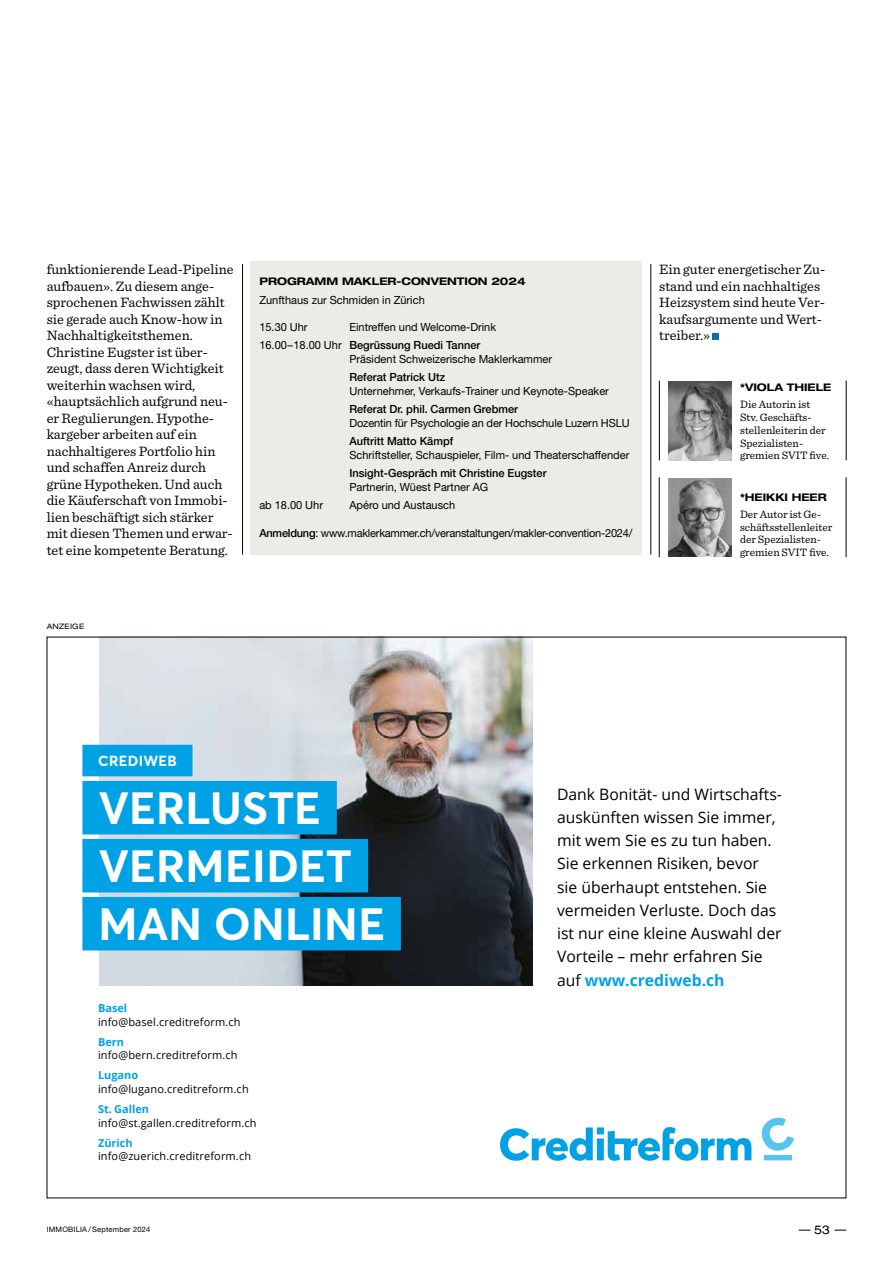
<style>
.page{position:relative;width:893px;height:1263px;background:#fff}
.page>*{position:absolute;margin:0;border:0;box-sizing:border-box;transform-origin:0 0}
.t1{font:700 44.55px/58.1px "Averta";letter-spacing:.005em;color:#fff}
.t2{font:15.75px/23.2px "Open Sans";color:#000}
.t3{font:700 14.55px "Averta";letter-spacing:.02em;color:#fff}
.t4{font:14.25px/16.5px "Sentinel";color:#000}
.t5{font:expanded 12px "Helvetica Neue LT Std";color:#000}
.t6{font:11.25px/18.1px "Helvetica Neue LT Std";color:#000}
.t7{font:11.25px/12.8px "Sentinel";color:#000}
.t8{font:500 11.25px "Helvetica Neue LT Std";color:#000}
.t9{font:11.25px "Helvetica Neue LT Std";letter-spacing:-.02em;color:#000}
.t10{font:10.95px "Open Sans";letter-spacing:.01em;color:#000}
.t11{font:700 10.95px "Open Sans";color:#00a1e5}
.t12{font:700 expanded 10.5px "Helvetica Neue LT Std";color:#000}
.t13{font:7.5px "Helvetica Neue LT Std";letter-spacing:.025em;color:#000}
.t14{font:expanded 7.5px "Helvetica Neue LT Std";letter-spacing:.025em;color:#000}
.s1{font-weight:500}
.s2{font-weight:700;color:#00a1e5}
</style>
<div class="page">
<svg style="left:834px;top:1230px;width:12px;height:1px"></svg>
<hr style="left:650px;top:264px;width:1px;height:290px;background:#000">
<hr style="left:242px;top:264px;width:1px;height:291px;background:#000">
<svg style="left:713px;top:334px;width:6px;height:6px"></svg>
<hr style="left:659px;top:477px;width:1px;height:80px;background:#000">
<hr style="left:846px;top:477px;width:1px;height:80px;background:#000">
<img style="left:668px;top:478px;width:64px;height:79px">
<hr style="left:659px;top:381px;width:1px;height:79px;background:#000">
<hr style="left:846px;top:381px;width:1px;height:79px;background:#000">
<img style="left:668px;top:381px;width:64px;height:79px">
<div style="left:251px;top:261px;width:391px;height:293px;background:#edebe6"></div>
<img style="left:99px;top:639px;width:433px;height:346px">
<div style="left:82px;top:745px;width:111px;height:31px;background:#00a1e5"></div>
<div style="left:82px;top:781px;width:255px;height:53px;background:#00a1e5"></div>
<div style="left:82px;top:839px;width:286px;height:53px;background:#00a1e5"></div>
<div style="left:82px;top:897px;width:319px;height:53px;background:#00a1e5"></div>
<svg style="left:761px;top:1118px;width:33px;height:42px"></svg>
<svg style="left:500px;top:1127px;width:251px;height:34px"></svg>
<p class="t4" style="left:47px;top:260px;width:188px">funktionierende Lead-Pipeline aufbauen». Zu diesem ange&shy;sprochenen Fachwissen zählt sie gerade auch Know-how in<br>Nachhaltigkeitsthemen.<br>Christine Eugster ist über&shy;zeugt, dass deren Wichtigkeit weiterhin wachsen wird, «hauptsächlich aufgrund neu&shy;er Regulierungen. Hypothe&shy;kargeber arbeiten auf ein nachhaltigeres Portfolio hin und schaffen Anreiz durch grüne Hypotheken. Und auch die Käuferschaft von Immobi&shy;lien beschäftigt sich stärker mit diesen Themen und erwar&shy;tet eine kompetente Beratung.</p>
<p class="t4" style="left:659px;top:260px;width:168px">Ein guter energetischer Zu&shy;stand und ein nachhaltiges<br>Heizsystem sind heute Ver&shy;kaufsargumente und Wert&shy;treiber.»</p>
<p class="t12" style="left:259px;top:275px;width:268px">PROGRAMM MAKLER-CONVENTION 2024</p>
<p class="t6" style="left:259px;top:290px;width:167px">Zunfthaus zur Schmiden in Zürich</p>
<p class="t6" style="left:259px;top:318px;width:50px">15.30 Uhr</p>
<p class="t6" style="left:259px;top:318px;width:238px;text-indent:90px">Eintreffen und Welcome-Drink<br>16.00–18.00 Uhr <span class="s1">Begrüssung Ruedi Tanner</span></p>
<p class="t6" style="left:349px;top:350px;width:204px">Präsident Schweizerische Maklerkammer</p>
<p class="t8" style="left:349px;top:371px;width:97px">Referat Patrick Utz</p>
<p class="t6" style="left:349px;top:382px;width:261px">Unternehmer, Verkaufs-Trainer und Keynote-Speaker</p>
<p class="t8" style="left:349px;top:403px;width:170px">Referat Dr. phil. Carmen Grebmer</p>
<p class="t6" style="left:349px;top:414px;width:282px">Dozentin für Psychologie an der Hochschule Luzern HSLU</p>
<p class="t8" style="left:349px;top:435px;width:105px">Auftritt Matto Kämpf</p>
<p class="t6" style="left:349px;top:446px;width:281px">Schriftsteller, Schauspieler, Film- und Theaterschaffender</p>
<p class="t8" style="left:349px;top:467px;width:199px">Insight-Gespräch mit Christine Eugster</p>
<p class="t6" style="left:349px;top:478px;width:140px">Partnerin, Wüest Partner AG</p>
<p class="t6" style="left:259px;top:496px;width:65px">ab 18.00 Uhr</p>
<p class="t6" style="left:349px;top:496px;width:107px">Apéro und Austausch</p>
<p class="t9" style="left:259px;top:526px;width:375px"><span class="s1">Anmeldung</span>: www.maklerkammer.ch/veranstaltungen/makler-convention-2024/</p>
<p class="t12" style="left:740px;top:381px;width:93px">*VIOLA THIELE</p>
<p class="t7" style="left:740px;top:397px;width:90px">Die Autorin ist<br>Stv. Geschäfts&shy;stellenleiterin der<br>Spezialisten&shy;gremien SVIT five.</p>
<p class="t12" style="left:740px;top:490px;width:88px">*HEIKKI HEER</p>
<p class="t7" style="left:740px;top:507px;width:94px">Der Autor ist Ge&shy;schäftsstellenleiter der Spezialisten&shy;gremien SVIT five.</p>
<p class="t14" style="left:47px;top:622px;width:39px">ANZEIGE</p>
<p class="t3" style="left:98px;top:751px;width:80px">CREDIWEB</p>
<h1 class="t1" style="left:98px;top:778px;width:288px">VERLUSTE<br>VERMEIDET<br>MAN ONLINE</h1>
<p class="t2" style="left:557px;top:782px;width:226px">Dank Bonität- und Wirtschafts&shy;auskünften wissen Sie immer, mit wem Sie es zu tun haben.<br>Sie erkennen Risiken, bevor sie überhaupt entstehen. Sie vermeiden Verluste. Doch das ist nur eine kleine Auswahl der<br>Vorteile – mehr erfahren Sie auf <span class="s2">www.crediweb.ch</span></p>
<p class="t11" style="left:98px;top:1000px;width:31px">Basel</p>
<p class="t10" style="left:98px;top:1014px;width:144px">info@basel.creditreform.ch</p>
<p class="t11" style="left:98px;top:1034px;width:28px">Bern</p>
<p class="t10" style="left:98px;top:1048px;width:141px">info@bern.creditreform.ch</p>
<p class="t11" style="left:98px;top:1068px;width:42px">Lugano</p>
<p class="t10" style="left:98px;top:1081px;width:152px">info@lugano.creditreform.ch</p>
<p class="t11" style="left:98px;top:1101px;width:53px">St. Gallen</p>
<p class="t10" style="left:98px;top:1115px;width:160px">info@st.gallen.creditreform.ch</p>
<p class="t11" style="left:98px;top:1135px;width:36px">Zürich</p>
<p class="t10" style="left:98px;top:1149px;width:155px">info@zuerich.creditreform.ch</p>
<p class="t13" style="left:47px;top:1225px;width:105px">IMMOBILIA / September 2024</p>
<p class="t5" style="left:814px;top:1222px;width:18px">53</p>
</div>
